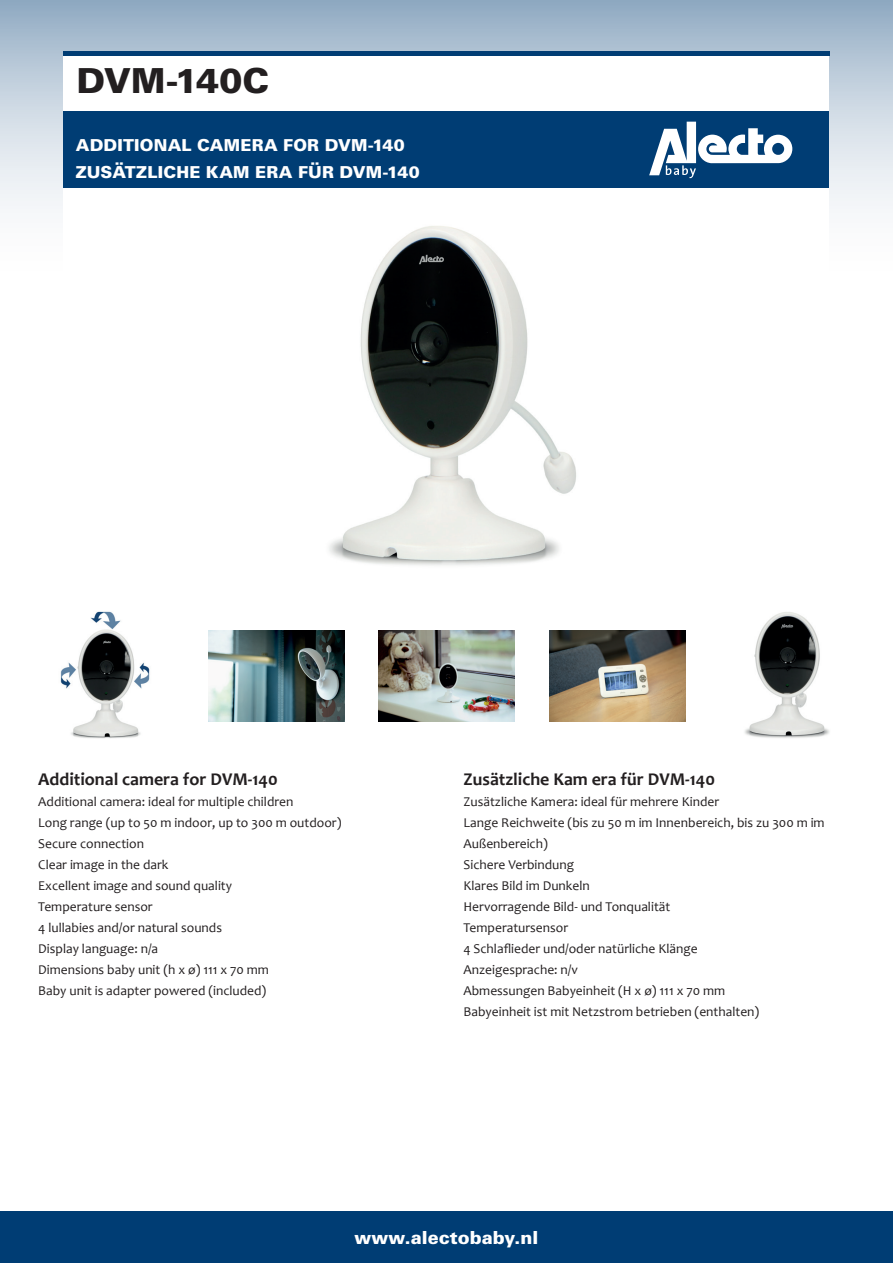
<style>
.page{position:relative;width:893px;height:1263px;background:#fff}
.page>*{position:absolute;margin:0;border:0;box-sizing:border-box;transform-origin:0 0}
.t1{font:900 34.5px "Univers LT Std";color:#231f20}
.t2{font:700 18px "Candara";color:#231f20}
.t3{font:900 18px "Univers LT Std";color:#fff}
.t4{font:900 16.5px/27px "Univers LT Std";letter-spacing:.01em;color:#fff}
.t5{font:13.5px/21px "Candara";color:#231f20}
</style>
<div class="page">
<svg style="left:0;top:0;width:893px;height:209px"></svg>
<div style="left:0;top:1212px;width:893px;height:51px;background:#003d74"></div>
<div style="left:64px;top:51px;width:765px;height:557px;background:#fff"></div>
<div style="left:63px;top:112px;width:766px;height:76px;background:#003d74"></div>
<img style="left:550px;top:631px;width:136px;height:90px">
<img style="left:744px;top:612px;width:86px;height:126px">
<img style="left:378px;top:631px;width:136px;height:90px">
<img style="left:208px;top:631px;width:136px;height:90px">
<img style="left:329px;top:226px;width:247px;height:340px">
<hr style="left:63px;top:51px;width:766px;height:4px;background:#003d74">
<img style="left:60px;top:611px;width:90px;height:128px">
<svg style="left:649px;top:122px;width:143px;height:56px"></svg>
<h1 class="t1" style="left:77px;top:59px;width:194px">DVM-140C</h1>
<p class="t4" style="left:76px;top:131px;width:345px">ADDITIONAL CAMERA FOR DVM-140<br>ZUSÄTZLICHE KAM ERA FÜR DVM-140</p>
<h2 class="t2" style="left:38px;top:768px;width:241px">Additional camera for DVM-140</h2>
<p class="t5" style="left:38px;top:791px;width:305px">Additional camera: ideal for multiple children<br>Long range (up to 50 m indoor, up to 300 m outdoor)<br>Secure connection<br>Clear image in the dark<br>Excellent image and sound quality<br>Temperature sensor<br>4 lullabies and/or natural sounds<br>Display language: n/a<br>Dimensions baby unit (h x ø) 111 x 70 mm<br>Baby unit is adapter powered (included)</p>
<h2 class="t2" style="left:463px;top:768px;width:253px">Zusätzliche Kam era für DVM-140</h2>
<p class="t5" style="left:463px;top:791px;width:363px">Zusätzliche Kamera: ideal für mehrere Kinder<br>Lange Reichweite (bis zu 50 m im Innenbereich, bis zu 300 m im Außenbereich)<br>Sichere Verbindung<br>Klares Bild im Dunkeln<br>Hervorragende Bild- und Tonqualität<br>Temperatursensor<br>4 Schlaflieder und/oder natürliche Klänge<br>Anzeigesprache: n/v<br>Abmessungen Babyeinheit (H x ø) 111 x 70 mm<br>Babyeinheit ist mit Netzstrom betrieben (enthalten)</p>
<h2 class="t3" style="left:355px;top:1226px;width:185px">www.alectobaby.nl</h2>
</div>
